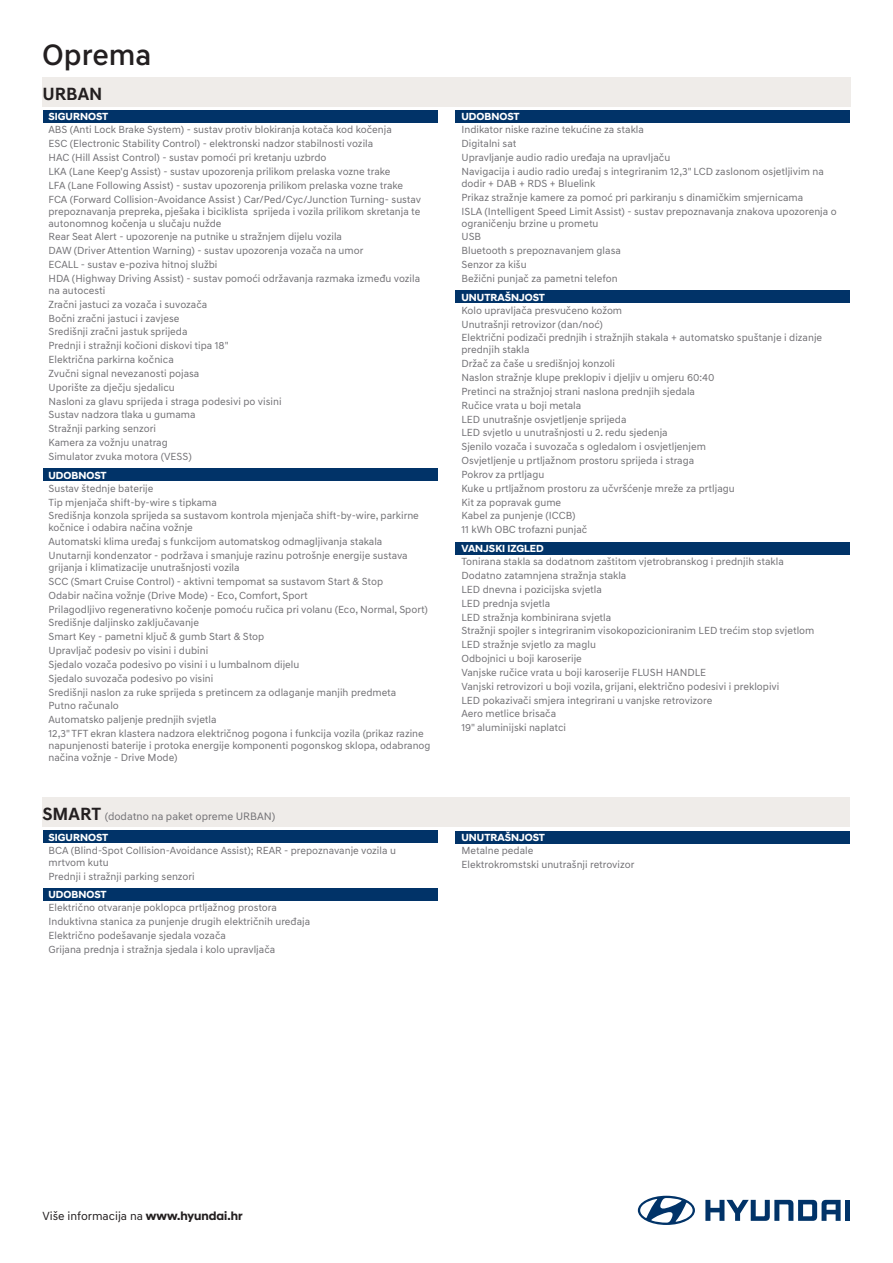
<style>
.page{position:relative;width:893px;height:1263px;background:#fff}
.page>*{position:absolute;margin:0;border:0;box-sizing:border-box;transform-origin:0 0}
.t1{font:500 30px "Hyundai Sans Text";color:#231f20}
.t2{font:700 18px "Hyundai Sans Text";color:#231f20}
.t3{font:12px "Hyundai Sans Text";color:#231f20}
.t4{font:10.95px "Hyundai Sans Text";color:#717074}
.t5{font:10.5px/13.8px "Hyundai Sans Text";color:#717074}
.t6{font:700 10.5px "Hyundai Sans Head";color:#fff}
.s1{font-weight:700;font-size:18px;color:#231f20}
.s2{font-family:"Hyundai Sans Head";font-weight:700}
</style>
<div class="page">
<div style="left:43px;top:77px;width:808px;height:29px;background:#efece9"></div>
<div style="left:455px;top:110px;width:395px;height:13px;background:#013368"></div>
<div style="left:455px;top:291px;width:395px;height:12px;background:#013368"></div>
<div style="left:455px;top:542px;width:395px;height:12px;background:#013368"></div>
<div style="left:43px;top:110px;width:394px;height:13px;background:#013368"></div>
<div style="left:43px;top:469px;width:394px;height:12px;background:#013368"></div>
<div style="left:43px;top:797px;width:807px;height:30px;background:#efece9"></div>
<div style="left:43px;top:831px;width:394px;height:12px;background:#013368"></div>
<div style="left:43px;top:888px;width:394px;height:13px;background:#013368"></div>
<div style="left:455px;top:831px;width:395px;height:12px;background:#013368"></div>
<svg style="left:705px;top:1200px;width:136px;height:21px"></svg>
<div style="left:845px;top:1200px;width:5px;height:21px;background:#013368"></div>
<svg style="left:638px;top:1196px;width:57px;height:29px"></svg>
<h1 class="t1" style="left:42px;top:36px;width:111px">Oprema</h1>
<h2 class="t2" style="left:43px;top:83px;width:61px">URBAN</h2>
<p class="t6" style="left:49px;top:111px;width:61px">SIGURNOST</p>
<p class="t5" style="left:49px;top:123px;width:374px">ABS (Anti Lock Brake System) - sustav protiv blokiranja kotača kod kočenja<br>ESC (Electronic Stability Control) - elektronski nadzor stabilnosti vozila<br>HAC (Hill Assist Control) - sustav pomoći pri kretanju uzbrdo<br>LKA (Lane Keep'g Assist) - sustav upozorenja prilikom prelaska vozne trake<br>LFA (Lane Following Assist) - sustav upozorenja prilikom prelaska vozne trake FCA (Forward Collision-Avoidance Assist ) Car/Ped/Cyc/Junction Turning- sustav</p>
<p class="t5" style="left:49px;top:205px;width:373px;line-height:12px">prepoznavanja prepreka, pješaka i biciklista sprijeda i vozila prilikom skretanja te autonomnog kočenja u slučaju nužde</p>
<p class="t5" style="left:49px;top:230px;width:373px">Rear Seat Alert - upozorenje na putnike u stražnjem dijelu vozila<br>DAW (Driver Attention Warning) - sustav upozorenja vozača na umor<br>ECALL - sustav e-poziva hitnoj službi<br>HDA (Highway Driving Assist) - sustav pomoći održavanja razmaka između vozila</p>
<p class="t5" style="left:49px;top:283px;width:235px">na autocesti<br>Zračni jastuci za vozača i suvozača<br>Bočni zračni jastuci i zavjese<br>Središnji zračni jastuk sprijeda<br>Prednji i stražnji kočioni diskovi tipa 18"<br>Električna parkirna kočnica<br>Zvučni signal nevezanosti pojasa<br>Uporište za dječju sjedalicu<br>Nasloni za glavu sprijeda i straga podesivi po visini<br>Sustav nadzora tlaka u gumama<br>Stražnji parking senzori<br>Kamera za vožnju unatrag<br>Simulator zvuka motora (VESS)</p>
<p class="t6" style="left:49px;top:469px;width:60px">UDOBNOST</p>
<p class="t5" style="left:49px;top:481px;width:372px">Sustav štednje baterije<br>Tip mjenjača shift-by-wire s tipkama<br>Središnja konzola sprijeda sa sustavom kontrola mjenjača shift-by-wire, parkirne</p>
<p class="t5" style="left:49px;top:521px;width:361px">kočnice i odabira načina vožnje<br>Automatski klima uređaj s funkcijom automatskog odmagljivanja stakala<br>Unutarnji kondenzator - podržava i smanjuje razinu potrošnje energije sustava</p>
<p class="t5" style="left:49px;top:561px;width:381px">grijanja i klimatizacije unutrašnjosti vozila<br>SCC (Smart Cruise Control) - aktivni tempomat sa sustavom Start &amp; Stop<br>Odabir načina vožnje (Drive Mode) - Eco, Comfort, Sport<br>Prilagodljivo regenerativno kočenje pomoću ručica pri volanu (Eco, Normal, Sport)<br>Središnje daljinsko zaključavanje<br>Smart Key - pametni ključ &amp; gumb Start &amp; Stop<br>Upravljač podesiv po visini i dubini<br>Sjedalo vozača podesivo po visini i u lumbalnom dijelu<br>Sjedalo suvozača podesivo po visini<br>Središnji naslon za ruke sprijeda s pretincem za odlaganje manjih predmeta<br>Putno računalo<br>Automatsko paljenje prednjih svjetla<br>12,3" TFT ekran klastera nadzora električnog pogona i funkcija vozila (prikaz razine</p>
<p class="t5" style="left:49px;top:739px;width:384px;line-height:12px">napunjenosti baterije i protoka energije komponenti pogonskog sklopa, odabranog načina vožnje - Drive Mode)</p>
<p class="t4" style="left:43px;top:810px;width:234px"><span class="s1">SMART</span> (dodatno na paket opreme URBAN)</p>
<p class="t6" style="left:49px;top:831px;width:61px">SIGURNOST</p>
<p class="t5" style="left:49px;top:844px;width:349px;line-height:12px">BCA (Blind-Spot Collision-Avoidance Assist); REAR - prepoznavanje vozila u mrtvom kutu</p>
<p class="t5" style="left:49px;top:869px;width:148px">Prednji i stražnji parking senzori</p>
<p class="t6" style="left:49px;top:888px;width:60px">UDOBNOST</p>
<p class="t5" style="left:49px;top:901px;width:263px">Električno otvaranje poklopca prtljažnog prostora Induktivna stanica za punjenje drugih električnih uređaja Električno podešavanje sjedala vozača<br>Grijana prednja i stražnja sjedala i kolo upravljača</p>
<p class="t6" style="left:461px;top:111px;width:60px">UDOBNOST</p>
<p class="t5" style="left:461px;top:123px;width:364px">Indikator niske razine tekućine za stakla<br>Digitalni sat<br>Upravljanje audio radio uređaja na upravljaču<br>Navigacija i audio radio uređaj s integriranim 12,3" LCD zaslonom osjetljivim na</p>
<p class="t5" style="left:461px;top:176px;width:377px">dodir + DAB + RDS + Bluelink<br>Prikaz stražnje kamere za pomoć pri parkiranju s dinamičkim smjernicama<br>ISLA (Intelligent Speed Limit Assist) - sustav prepoznavanja znakova upozorenja o</p>
<p class="t5" style="left:461px;top:216px;width:161px">ograničenju brzine u prometu<br>USB<br>Bluetooth s prepoznavanjem glasa<br>Senzor za kišu<br>Bežični punjač za pametni telefon</p>
<p class="t6" style="left:461px;top:291px;width:85px">UNUTRAŠNJOST</p>
<p class="t5" style="left:461px;top:303px;width:362px">Kolo upravljača presvučeno kožom<br>Unutrašnji retrovizor (dan/noć)<br>Električni podizači prednjih i stražnjih stakala + automatsko spuštanje i dizanje</p>
<p class="t5" style="left:461px;top:343px;width:275px">prednjih stakla<br>Držač za čaše u središnjoj konzoli<br>Naslon stražnje klupe preklopiv i djeljiv u omjeru 60:40<br>Pretinci na stražnjoj strani naslona prednjih sjedala<br>Ručice vrata u boji metala<br>LED unutrašnje osvjetljenje sprijeda<br>LED svjetlo u unutrašnjosti u 2. redu sjedenja<br>Sjenilo vozača i suvozača s ogledalom i osvjetljenjem Osvjetljenje u prtljažnom prostoru sprijeda i straga<br>Pokrov za prtljagu<br>Kuke u prtljažnom prostoru za učvršćenje mreže za prtljagu Kit za popravak gume<br>Kabel za punjenje (ICCB)<br>11 kWh OBC trofazni punjač</p>
<p class="t6" style="left:461px;top:542px;width:84px">VANJSKI IZGLED</p>
<p class="t5" style="left:461px;top:555px;width:354px">Tonirana stakla sa dodatnom zaštitom vjetrobranskog i prednjih stakla Dodatno zatamnjena stražnja stakla<br>LED dnevna i pozicijska svjetla<br>LED prednja svjetla<br>LED stražnja kombinirana svjetla<br>Stražnji spojler s integriranim visokopozicioniranim LED trećim stop svjetlom LED stražnje svjetlo za maglu<br>Odbojnici u boji karoserije<br>Vanjske ručice vrata u boji karoserije FLUSH HANDLE<br>Vanjski retrovizori u boji vozila, grijani, električno podesivi i preklopivi<br>LED pokazivači smjera integrirani u vanjske retrovizore<br>Aero metlice brisača<br>19" aluminijski naplatci</p>
<p class="t6" style="left:461px;top:831px;width:85px">UNUTRAŠNJOST</p>
<p class="t5" style="left:461px;top:843px;width:174px">Metalne pedale<br>Elektrokromstski unutrašnji retrovizor</p>
<p class="t3" style="left:43px;top:1209px;width:201px">Više informacija na <span class="s2">www.hyundai.hr</span></p>
</div>
